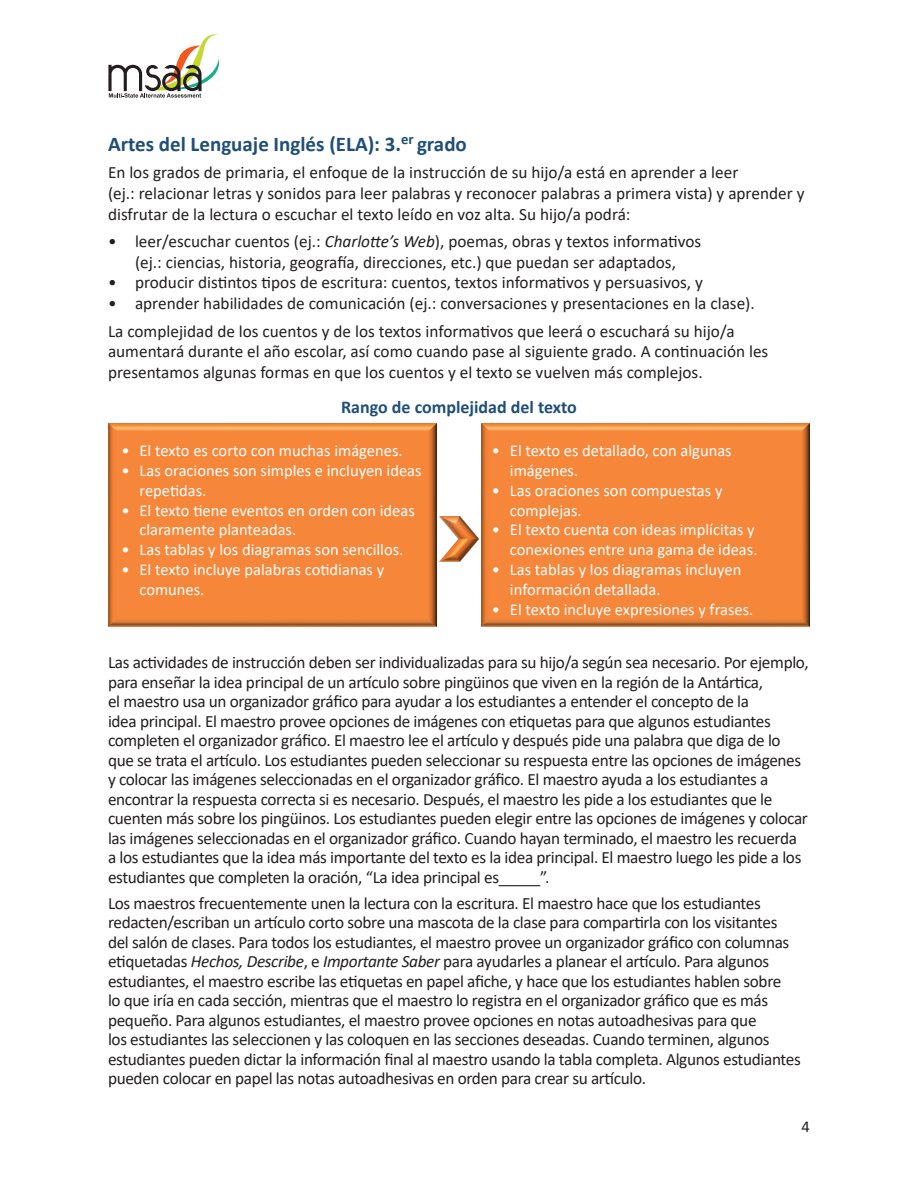
<style>
.page{position:relative;width:918px;height:1188px;background:#fff}
.page>*{position:absolute;margin:0;border:0;box-sizing:border-box;transform-origin:0 0}
.t1{font:700 21px "Calibri";color:#1f4e79}
.H5_centered{font:700 18px "Calibri";color:#1f4e79}
.Body{font:17.25px/19.5px "Calibri";letter-spacing:-.02em;color:#231f20}
.Body-2{font:17.25px/20.7px "Calibri";color:#231f20}
.t2{font:16.5px/19.8px "Calibri";color:#fff}
.t3{font:16.5px "Calibri";color:#231f20}
.s1{font-style:italic}
</style>
<div class="page">
<img style="left:481px;top:423px;width:329px;height:203px">
<img style="left:108px;top:423px;width:329px;height:203px">
<svg style="left:108px;top:33px;width:112px;height:65px"></svg>
<img style="left:439px;top:517px;width:39px;height:45px">
<h3 class="t1" style="left:108px;top:129px;width:360px">Artes del Lenguaje Inglés (ELA): 3.<sup>er</sup> grado</h3>
<p class="Body-2" style="left:108px;top:162px;width:698px">En los grados de primaria, el enfoque de la instrucción de su hijo/a está en aprender a leer<br>(ej.: relacionar letras y sonidos para leer palabras y reconocer palabras a primera vista) y aprender y disfrutar de la lectura o escuchar el texto leído en voz alta. Su hijo/a podrá:</p>
<p class="Body-2" style="left:108px;top:231px;width:595px;text-align:center">• leer/escuchar cuentos (ej.: <span class="s1">Charlotte’s Web</span>), poemas, obras y textos informativos (ej.: ciencias, historia, geografía, direcciones, etc.) que puedan ser adaptados,</p>
<p class="Body-2" style="left:108px;top:272px;width:596px">• producir distintos tipos de escritura: cuentos, textos informativos y persuasivos, y</p>
<p class="Body-2" style="left:108px;top:293px;width:648px">• aprender habilidades de comunicación (ej.: conversaciones y presentaciones en la clase).</p>
<p class="Body-2" style="left:108px;top:320px;width:662px">La complejidad de los cuentos y de los textos informativos que leerá o escuchará su hijo/a aumentará durante el año escolar, así como cuando pase al siguiente grado. A continuación les presentamos algunas formas en que los cuentos y el texto se vuelven más complejos.</p>
<p class="H5_centered" style="left:341px;top:394px;width:237px">Rango de complejidad del texto</p>
<p class="t2" style="left:122px;top:440px;width:283px">• El texto es corto con muchas imágenes.</p>
<p class="t2" style="left:140px;top:460px;width:284px;text-indent:-18px">• Las oraciones son simples e incluyen ideas repetidas.</p>
<p class="t2" style="left:140px;top:500px;width:277px;text-indent:-18px">• El texto tiene eventos en orden con ideas claramente planteadas.</p>
<p class="t2" style="left:122px;top:539px;width:283px">• Las tablas y los diagramas son sencillos.</p>
<p class="t2" style="left:140px;top:559px;width:246px;text-indent:-18px">• El texto incluye palabras cotidianas y comunes.</p>
<p class="t2" style="left:510px;top:440px;width:223px;text-indent:-18px">• El texto es detallado, con algunas imágenes.</p>
<p class="t2" style="left:510px;top:480px;width:214px;text-indent:-18px">• Las oraciones son compuestas y complejas.</p>
<p class="t2" style="left:492px;top:520px;width:267px;text-align:right">• El texto cuenta con ideas implícitas y conexiones entre una gama de ideas.</p>
<p class="t2" style="left:510px;top:559px;width:233px;text-indent:-18px">• Las tablas y los diagramas incluyen información detallada.</p>
<p class="t2" style="left:492px;top:599px;width:263px">• El texto incluye expresiones y frases.</p>
<p class="Body" style="left:108px;top:652px;width:702px">Las actividades de instrucción deben ser individualizadas para su hijo/a según sea necesario. Por ejemplo, para enseñar la idea principal de un artículo sobre pingüinos que viven en la región de la Antártica,<br>el maestro usa un organizador gráfico para ayudar a los estudiantes a entender el concepto de la<br>idea principal. El maestro provee opciones de imágenes con etiquetas para que algunos estudiantes completen el organizador gráfico. El maestro lee el artículo y después pide una palabra que diga de lo que se trata el artículo. Los estudiantes pueden seleccionar su respuesta entre las opciones de imágenes y colocar las imágenes seleccionadas en el organizador gráfico. El maestro ayuda a los estudiantes a encontrar la respuesta correcta si es necesario. Después, el maestro les pide a los estudiantes que le cuenten más sobre los pingüinos. Los estudiantes pueden elegir entre las opciones de imágenes y colocar las imágenes seleccionadas en el organizador gráfico. Cuando hayan terminado, el maestro les recuerda a los estudiantes que la idea más importante del texto es la idea principal. El maestro luego les pide a los estudiantes que completen la oración, “La idea principal es_____”.</p>
<p class="Body" style="left:108px;top:893px;width:694px">Los maestros frecuentemente unen la lectura con la escritura. El maestro hace que los estudiantes redacten/escriban un artículo corto sobre una mascota de la clase para compartirla con los visitantes del salón de clases. Para todos los estudiantes, el maestro provee un organizador gráfico con columnas etiquetadas <span class="s1">Hechos, Describe</span>, e <span class="s1">Importante Saber</span> para ayudarles a planear el artículo. Para algunos estudiantes, el maestro escribe las etiquetas en papel afiche, y hace que los estudiantes hablen sobre<br>lo que iría en cada sección, mientras que el maestro lo registra en el organizador gráfico que es más pequeño. Para algunos estudiantes, el maestro provee opciones en notas autoadhesivas para que<br>los estudiantes las seleccionen y las coloquen en las secciones deseadas. Cuando terminen, algunos estudiantes pueden dictar la información final al maestro usando la tabla completa. Algunos estudiantes pueden colocar en papel las notas autoadhesivas en orden para crear su artículo.</p>
<p class="t3" style="left:802px;top:1115px;width:10px">4</p>
</div>
